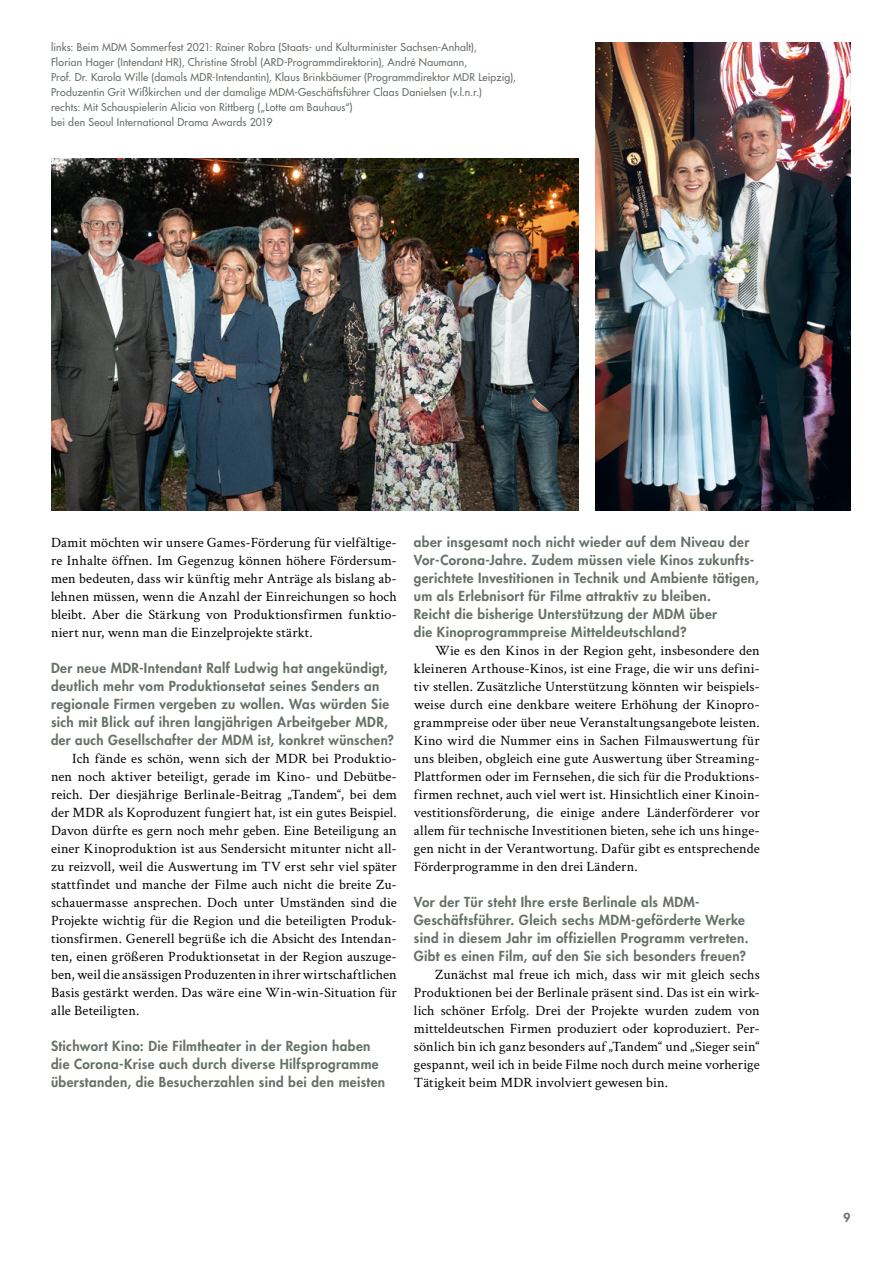
<style>
.page{position:relative;width:893px;height:1263px;background:#fff}
.page>*{position:absolute;margin:0;border:0;box-sizing:border-box;transform-origin:0 0}
.t1{font:14.25px/18px "Crimson Text";letter-spacing:.005em;color:#000;text-align:justify}
.t2{font:800 13.5px/18px "Futura Std";letter-spacing:.03em;color:#677168}
.t3{font:800 12px "Futura Std";color:#677168}
.t4{font:500 10.5px/15px "Futura Std";letter-spacing:.015em;color:#677168}
</style>
<div class="page">
<img style="left:51px;top:159px;width:527px;height:352px">
<img style="left:595px;top:43px;width:255px;height:468px">
<p class="t4" style="left:51px;top:40px;width:466px">links: Beim MDM Sommerfest 2021: Rainer Robra (Staats- und Kulturminister Sachsen-Anhalt),<br>Florian Hager (Intendant HR), Christine Strobl (ARD-Programmdirektorin), André Naumann,<br>Prof. Dr. Karola Wille (damals MDR-Intendantin), Klaus Brinkbäumer (Programmdirektor MDR Leipzig), Produzentin Grit Wißkirchen und der damalige MDM-Geschäftsführer Claas Danielsen (v.l.n.r.)<br>rechts: Mit Schauspielerin Alicia von Rittberg („Lotte am Bauhaus“)<br>bei den Seoul International Drama Awards 2019</p>
<p class="t1" style="left:51px;top:532px;width:347px">Damit möchten wir unsere Games-Förderung für vielfältige&shy;re Inhalte öffnen. Im Gegenzug können höhere Fördersum&shy;men bedeuten, dass wir künftig mehr Anträge als bislang ab&shy;lehnen müssen, wenn die Anzahl der Einreichungen so hoch bleibt. Aber die Stärkung von Produktionsfirmen funktio&shy;niert nur, wenn man die Einzelprojekte stärkt.</p>
<p class="t2" style="left:51px;top:659px;width:344px">Der neue MDR-Intendant Ralf Ludwig hat angekündigt, deutlich mehr vom Produktionsetat seines Senders an regionale Firmen vergeben zu wollen. Was würden Sie sich mit Blick auf ihren langjährigen Arbeitgeber MDR, der auch Gesellschafter der MDM ist, konkret wünschen?</p>
<p class="t1" style="left:51px;top:748px;width:347px;text-indent:21px">Ich fände es schön, wenn sich der MDR bei Produktio&shy;nen noch aktiver beteiligt, gerade im Kino- und Debütbe&shy;reich. Der diesjährige Berlinale-Beitrag „Tandem“, bei dem der MDR als Koproduzent fungiert hat, ist ein gutes Beispiel.<br>Davon dürfte es gern noch mehr geben. Eine Beteiligung an einer Kinoproduktion ist aus Sendersicht mitunter nicht all&shy;zu reizvoll, weil die Auswertung im TV erst sehr viel später stattfindet und manche der Filme auch nicht die breite Zu&shy;schauermasse ansprechen. Doch unter Umständen sind die Projekte wichtig für die Region und die beteiligten Produk&shy;tionsfirmen. Generell begrüße ich die Absicht des Intendan&shy;ten, einen größeren Produktionsetat in der Region auszuge&shy;ben, weil die ansässigen Produzenten in ihrer wirtschaftlichen Basis gestärkt werden. Das wäre eine Win-win-Situation für alle Beteiligten.</p>
<p class="t2" style="left:51px;top:1037px;width:336px">Stichwort Kino: Die Filmtheater in der Region haben die Corona-Krise auch durch diverse Hilfsprogramme überstanden, die Besucherzahlen sind bei den meisten</p>
<p class="t2" style="left:414px;top:533px;width:347px">aber insgesamt noch nicht wieder auf dem Niveau der Vor-Corona-Jahre. Zudem müssen viele Kinos zukunfts&shy;gerichtete Investitionen in Technik und Ambiente tätigen, um als Erlebnisort für Filme attraktiv zu bleiben.<br>Reicht die bisherige Unterstützung der MDM über<br>die Kinoprogrammpreise Mitteldeutschland?</p>
<p class="t1" style="left:414px;top:640px;width:347px;text-indent:21px">Wie es den Kinos in der Region geht, insbesondere den kleineren Arthouse-Kinos, ist eine Frage, die wir uns defini&shy;tiv stellen. Zusätzliche Unterstützung könnten wir beispiels&shy;weise durch eine denkbare weitere Erhöhung der Kinopro&shy;grammpreise oder über neue Veranstaltungsangebote leisten.<br>Kino wird die Nummer eins in Sachen Filmauswertung für uns bleiben, obgleich eine gute Auswertung über Streaming-Plattformen oder im Fernsehen, die sich für die Produktions&shy;firmen rechnet, auch viel wert ist. Hinsichtlich einer Kinoin&shy;vestitionsförderung, die einige andere Länderförderer vor allem für technische Investitionen bieten, sehe ich uns hinge&shy;gen nicht in der Verantwortung. Dafür gibt es entsprechende Förderprogramme in den drei Ländern.</p>
<p class="t2" style="left:414px;top:893px;width:336px">Vor der Tür steht Ihre erste Berlinale als MDM-Geschäftsführer. Gleich sechs MDM-geförderte Werke sind in diesem Jahr im offiziellen Programm vertreten.<br>Gibt es einen Film, auf den Sie sich besonders freuen?</p>
<p class="t1" style="left:414px;top:964px;width:347px;text-indent:21px">Zunächst mal freue ich mich, dass wir mit gleich sechs Produktionen bei der Berlinale präsent sind. Das ist ein wirk&shy;lich schöner Erfolg. Drei der Projekte wurden zudem von mitteldeutschen Firmen produziert oder koproduziert. Per&shy;sönlich bin ich ganz besonders auf „Tandem“ und „Sieger sein“ gespannt, weil ich in beide Filme noch durch meine vorherige Tätigkeit beim MDR involviert gewesen bin.</p>
<p class="t3" style="left:843px;top:1210px;width:8px">9</p>
</div>
